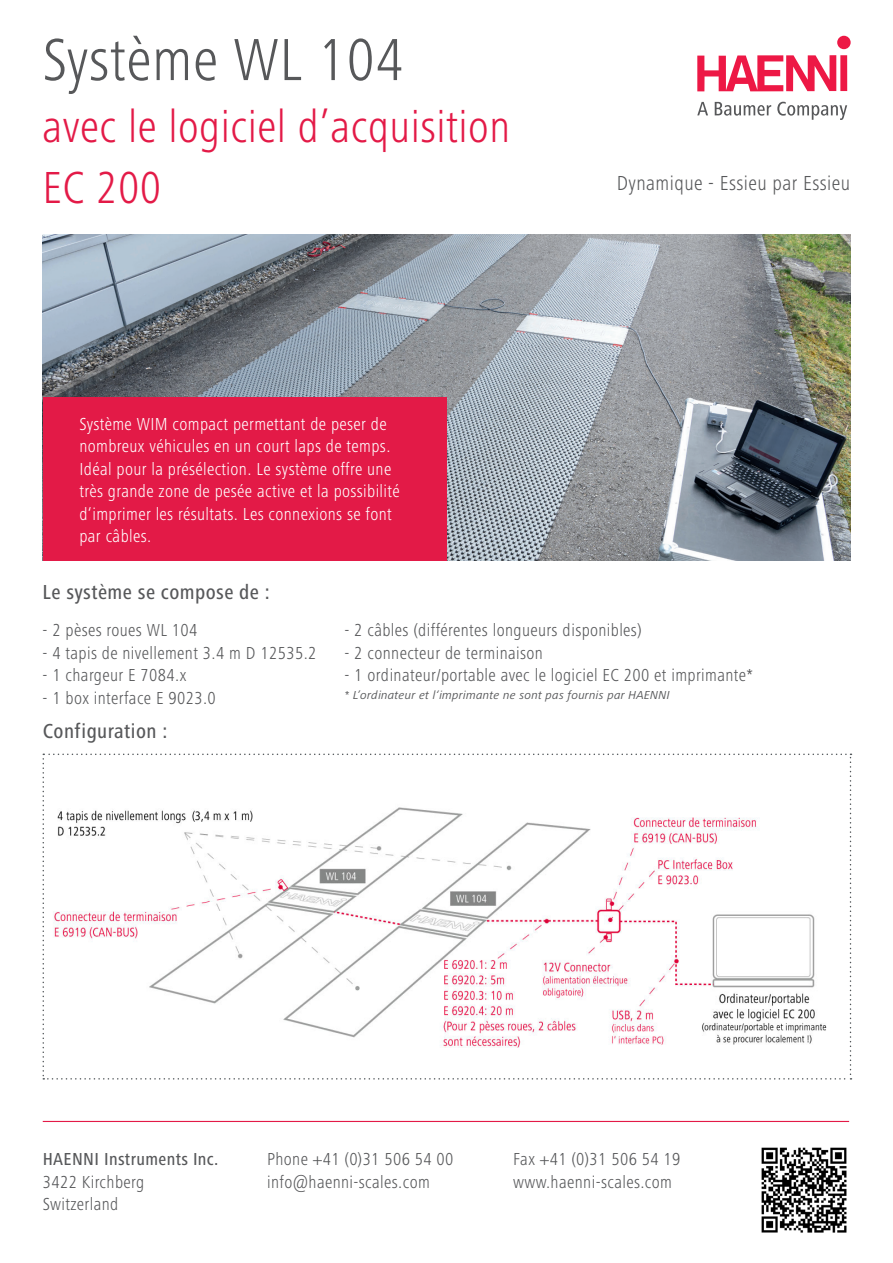
<style>
.page{position:relative;width:893px;height:1263px;background:#fff}
.page>*{position:absolute;margin:0;border:0;box-sizing:border-box;transform-origin:0 0}
.t1{font:300 condensed 61.5px "Frutiger Next Pro";letter-spacing:.01em;color:#57585a}
.t2{font:300 condensed 46.5px/61.5px "Frutiger Next Pro";letter-spacing:.01em;color:#e31a47}
.t3{font:500 condensed 21px "Frutiger Next Pro";letter-spacing:.02em;color:#57585a}
.t4{font:300 condensed 21px "Frutiger Next Pro";letter-spacing:.02em;color:#57585a}
.t5{font:300 condensed 18px "Frutiger Next Pro";letter-spacing:.02em;color:#57585a}
.t6{font:300 condensed 18px/22.5px "Frutiger Next Pro";letter-spacing:.02em;color:#fff}
.t7{font:500 condensed 18px/22.5px "Frutiger Next Pro";letter-spacing:.02em;color:#57585a}
.t8{font:italic 12px "Frutiger Next Pro";letter-spacing:.02em;color:#57585a}
.s1{font-weight:300}
</style>
<div class="page">
<div style="left:840px;top:55px;width:7px;height:36px;background:#ed1845"></div>
<div style="left:837px;top:36px;width:14px;height:13px;background:#ed1845;border-radius:50%"></div>
<svg style="left:697px;top:55px;width:139px;height:36px"></svg>
<svg style="left:697px;top:102px;width:11px;height:13px"></svg>
<svg style="left:715px;top:102px;width:56px;height:14px"></svg>
<svg style="left:777px;top:102px;width:70px;height:18px"></svg>
<img style="left:43px;top:235px;width:807px;height:326px">
<div style="left:43px;top:398px;width:403px;height:163px;background:#e31a47"></div>
<hr style="left:43px;top:1121px;width:806px;height:1px;background:#e31a47">
<img style="left:761px;top:1147px;width:86px;height:86px">
<svg style="left:43px;top:753px;width:808px;height:326px"></svg>
<p class="t1" style="left:43px;top:24px;width:363px">Système WL 104</p>
<p class="t2" style="left:43px;top:95px;width:469px">avec le logiciel d’acquisition<br>EC 200</p>
<p class="t6" style="left:79px;top:412px;width:322px">Système WIM compact permettant de peser de nombreux véhicules en un court laps de temps.<br>Idéal pour la présélection. Le système offre une très grande zone de pesée active et la possibilité d‘imprimer les résultats. Les connexions se font par câbles.</p>
<p class="t4" style="left:617px;top:171px;width:235px">Dynamique - Essieu par Essieu</p>
<p class="t3" style="left:43px;top:580px;width:229px">Le système se compose de :</p>
<p class="t5" style="left:43px;top:620px;width:156px">- 2 pèses roues WL 104</p>
<p class="t5" style="left:43px;top:642px;width:275px">- 4 tapis de nivellement 3.4 m D 12535.2</p>
<p class="t5" style="left:43px;top:665px;width:145px">- 1 chargeur E 7084.x</p>
<p class="t5" style="left:43px;top:687px;width:175px">- 1 box interface E 9023.0</p>
<p class="t3" style="left:43px;top:718px;width:126px">Configuration :</p>
<p class="t5" style="left:344px;top:620px;width:299px">- 2 câbles (différentes longueurs disponibles)</p>
<p class="t5" style="left:344px;top:642px;width:200px">- 2 connecteur de terminaison</p>
<p class="t5" style="left:344px;top:665px;width:410px">- 1 ordinateur/portable avec le logiciel EC 200 et imprimante*</p>
<p class="t8" style="left:344px;top:688px;width:327px">* L’ordinateur et l‘imprimante ne sont pas fournis par HAENNI</p>
<p class="t7" style="left:43px;top:1148px;width:177px">HAENNI Instruments Inc.<br><span class="s1">3422 Kirchberg</span></p>
<p class="t5" style="left:43px;top:1194px;width:77px">Switzerland</p>
<p class="t5" style="left:267px;top:1149px;width:188px">Phone +41 (0)31 506 54 00</p>
<p class="t5" style="left:267px;top:1171px;width:164px">info@haenni-scales.com</p>
<p class="t5" style="left:513px;top:1149px;width:169px">Fax +41 (0)31 506 54 19</p>
<p class="t5" style="left:513px;top:1171px;width:160px">www.haenni-scales.com</p>
</div>
